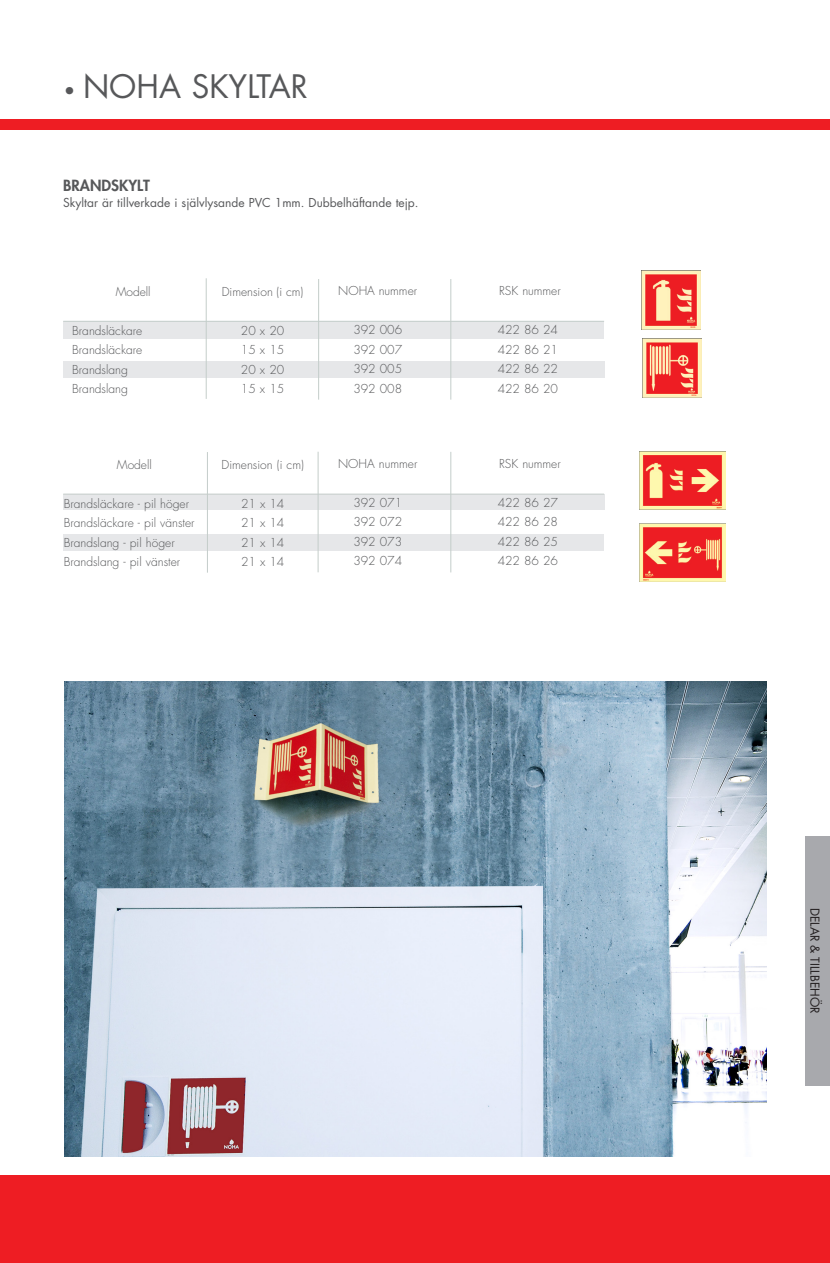
<style>
.page{position:relative;width:830px;height:1263px;background:#fff}
.page>*{position:absolute;margin:0;border:0;box-sizing:border-box;transform-origin:0 0}
.t1{font:31.5px "Futura Std";color:#57585a}
._003_Brødtekst{font:800 15px "Futura Std";color:#57585a}
._005_tabell_tekst{font:300 12px "Futura Std";color:#57585a}
._003_Brødtekst-2{font:12px "Futura Std";color:#57585a}
.t2{font:12px "Futura Std";color:#231f20}
.s1{font-size:19.5px}
</style>
<div class="page">
<div style="left:804px;top:836px;width:25px;height:249px;background:#a8a9ad"></div>
<div style="left:0;top:1175px;width:829px;height:88px;background:#ee1d23"></div>
<div style="left:0;top:119px;width:829px;height:11px;background:#ee1d23"></div>
<div style="left:63px;top:322px;width:541px;height:17px;background:#e6e7e9"></div>
<div style="left:63px;top:361px;width:541px;height:17px;background:#e6e7e9"></div>
<hr style="left:63px;top:321px;width:540px;height:1px;background:#c4cdca">
<hr style="left:318px;top:279px;width:1px;height:121px;background:#c4cdca">
<hr style="left:450px;top:279px;width:1px;height:121px;background:#c4cdca">
<hr style="left:206px;top:278px;width:1px;height:121px;background:#c4cdca">
<div style="left:63px;top:494px;width:541px;height:16px;background:#e6e7e9"></div>
<div style="left:63px;top:534px;width:541px;height:16px;background:#e6e7e9"></div>
<hr style="left:63px;top:494px;width:540px;height:1px;background:#c4cdca">
<hr style="left:317px;top:452px;width:1px;height:120px;background:#c4cdca">
<hr style="left:450px;top:452px;width:1px;height:120px;background:#c4cdca">
<hr style="left:207px;top:452px;width:1px;height:121px;background:#c4cdca">
<img style="left:641px;top:270px;width:59px;height:59px">
<img style="left:642px;top:338px;width:59px;height:60px">
<img style="left:639px;top:452px;width:86px;height:57px">
<img style="left:639px;top:524px;width:86px;height:57px">
<img style="left:64px;top:681px;width:701px;height:476px">
<p class="t1" style="left:64px;top:67px;width:245px"><span class="s1">•</span> NOHA SKYLTAR</p>
<p class="_003_Brødtekst" style="left:63px;top:176px;width:88px">BRANDSKYLT</p>
<p class="_003_Brødtekst-2" style="left:63px;top:195px;width:356px">Skyltar är tillverkade i självlysande PVC 1mm. Dubbelhäftande tejp.</p>
<p class="_005_tabell_tekst" style="left:116px;top:284px;width:36px">Modell</p>
<p class="_005_tabell_tekst" style="left:72px;top:323px;width:72px">Brandsläckare</p>
<p class="_005_tabell_tekst" style="left:72px;top:343px;width:72px">Brandsläckare</p>
<p class="_005_tabell_tekst" style="left:72px;top:362px;width:57px">Brandslang</p>
<p class="_005_tabell_tekst" style="left:72px;top:382px;width:57px">Brandslang</p>
<p class="_005_tabell_tekst" style="left:117px;top:457px;width:36px">Modell</p>
<p class="_005_tabell_tekst" style="left:64px;top:496px;width:127px">Brandsläckare - pil höger</p>
<p class="_005_tabell_tekst" style="left:64px;top:515px;width:132px">Brandsläckare - pil vänster</p>
<p class="_005_tabell_tekst" style="left:64px;top:535px;width:112px">Brandslang - pil höger</p>
<p class="_005_tabell_tekst" style="left:64px;top:554px;width:118px">Brandslang - pil vänster</p>
<p class="_005_tabell_tekst" style="left:222px;top:284px;width:83px">Dimension (i cm)</p>
<p class="_005_tabell_tekst" style="left:241px;top:323px;width:45px">20 x 20</p>
<p class="_005_tabell_tekst" style="left:241px;top:343px;width:45px">15 x 15</p>
<p class="_005_tabell_tekst" style="left:241px;top:362px;width:45px">20 x 20</p>
<p class="_005_tabell_tekst" style="left:241px;top:382px;width:45px">15 x 15</p>
<p class="_005_tabell_tekst" style="left:221px;top:457px;width:84px">Dimension (i cm)</p>
<p class="_005_tabell_tekst" style="left:241px;top:496px;width:45px">21 x 14</p>
<p class="_005_tabell_tekst" style="left:241px;top:515px;width:45px">21 x 14</p>
<p class="_005_tabell_tekst" style="left:241px;top:535px;width:45px">21 x 14</p>
<p class="_005_tabell_tekst" style="left:241px;top:554px;width:45px">21 x 14</p>
<p class="_005_tabell_tekst" style="left:338px;top:283px;width:80px">NOHA nummer</p>
<p class="_005_tabell_tekst" style="left:353px;top:322px;width:50px">392 006</p>
<p class="_005_tabell_tekst" style="left:353px;top:342px;width:50px">392 007</p>
<p class="_005_tabell_tekst" style="left:353px;top:361px;width:50px">392 005</p>
<p class="_005_tabell_tekst" style="left:353px;top:381px;width:50px">392 008</p>
<p class="_005_tabell_tekst" style="left:338px;top:456px;width:81px">NOHA nummer</p>
<p class="_005_tabell_tekst" style="left:353px;top:495px;width:50px">392 071</p>
<p class="_005_tabell_tekst" style="left:353px;top:515px;width:50px">392 072</p>
<p class="_005_tabell_tekst" style="left:353px;top:534px;width:50px">392 073</p>
<p class="_005_tabell_tekst" style="left:353px;top:554px;width:50px">392 074</p>
<p class="_005_tabell_tekst" style="left:499px;top:283px;width:63px">RSK nummer</p>
<p class="_005_tabell_tekst" style="left:497px;top:322px;width:62px">422 86 24</p>
<p class="_005_tabell_tekst" style="left:497px;top:342px;width:62px">422 86 21</p>
<p class="_005_tabell_tekst" style="left:497px;top:361px;width:62px">422 86 22</p>
<p class="_005_tabell_tekst" style="left:497px;top:381px;width:62px">422 86 20</p>
<p class="_005_tabell_tekst" style="left:499px;top:456px;width:63px">RSK nummer</p>
<p class="_005_tabell_tekst" style="left:497px;top:495px;width:62px">422 86 27</p>
<p class="_005_tabell_tekst" style="left:497px;top:515px;width:62px">422 86 28</p>
<p class="_005_tabell_tekst" style="left:497px;top:534px;width:62px">422 86 25</p>
<p class="_005_tabell_tekst" style="left:497px;top:554px;width:62px">422 86 26</p>
<p class="t2" style="left:822px;top:908px;width:107px;rotate:90deg">DELAR &amp; TILLBEHÖR</p>
</div>
